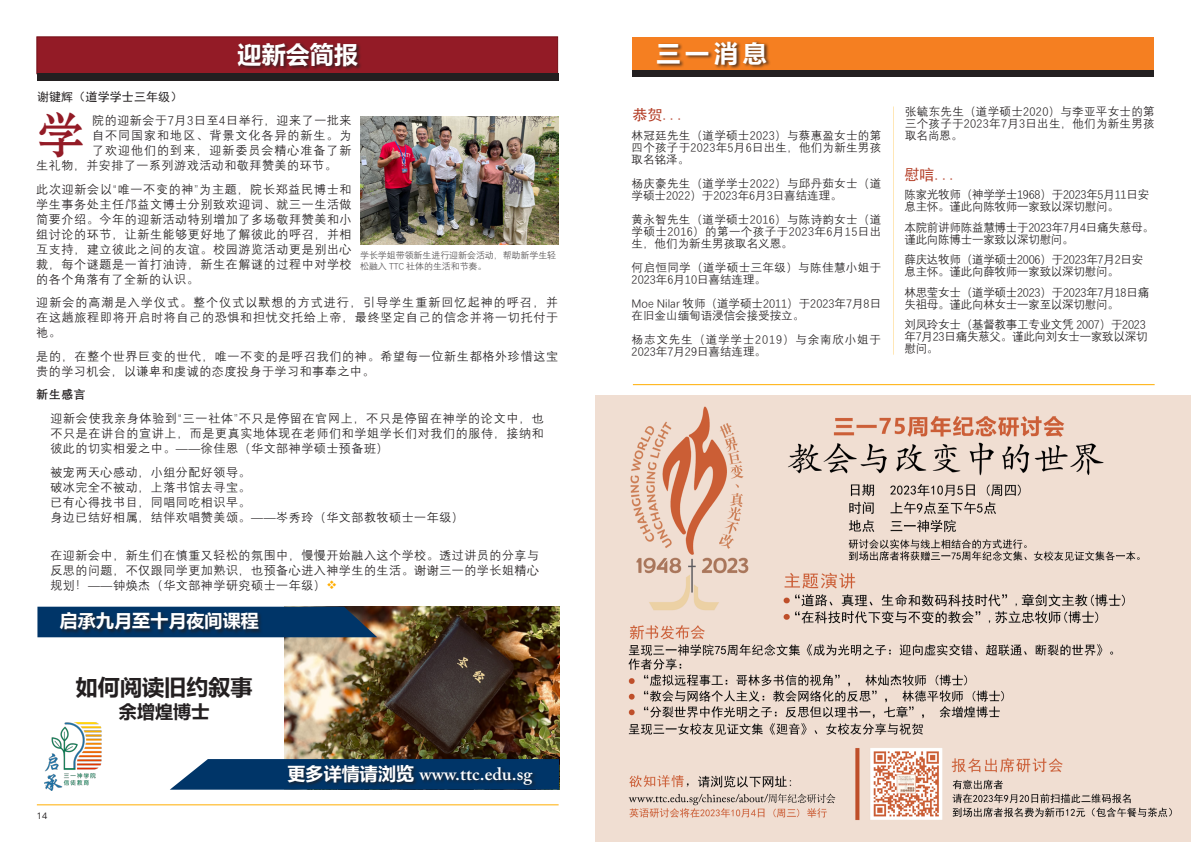
<style>
.page{position:relative;width:1191px;height:842px;background:#fff}
.page>*{position:absolute;margin:0;border:0;box-sizing:border-box;transform-origin:0 0}
.t1{font:47.9px "FZSHJW GB1 0";color:#931b26}
.Body_Text{font:700 24px "Microsoft Ya Hei";color:#fff}
.t2{font:700 23.8px "Microsoft Ya Hei";letter-spacing:.005em;color:#fff}
.t3{font:700 21.8px "Microsoft Ya Hei";letter-spacing:.005em;color:#231f20}
.t4{font:600 17.8px "Adobe Caslon Pro";letter-spacing:.005em;color:#fff}
.t5{font:700 17.8px "Microsoft Ya Hei";letter-spacing:.005em;color:#fff}
.t6{font:700 17.8px "Microsoft Ya Hei";letter-spacing:.005em;color:#231f20}
.t7{font:15px "Sim Hei";color:#b33d26}
.t8{font:14.9px "Sim Hei";color:#b33d26}
.Body_Text-2{font:12px "Sim Hei";letter-spacing:.01em;color:#231f20}
.Body_Text-3{font:11.9px/15px "Deng Xian";letter-spacing:.05em;color:#231f20;text-align:justify}
.Body_Text-4{font:11.9px "Deng Xian";letter-spacing:.085em;color:#231f20}
.Body_Text-5{font:700 11.9px "Deng Xian";color:#231f20}
.t9{font:11.5px/12px "Deng Xian";letter-spacing:-.02em;color:#231f20}
.t10{font:11.4px/12px "Deng Xian";letter-spacing:.025em;color:#231f20;text-align:justify}
.t11{font:11.4px/12px "Deng Xian";color:#231f20}
.t12{font:11.4px/12px "Deng Xian";letter-spacing:.075em;color:#231f20}
.t13{font:9px/10.8px "Deng Xian";letter-spacing:-.01em;color:#231f20}
.t14{font:8.9px "Open Sans";color:#231f20}
.s1{color:#ffad00}
.s2{font-family:"Microsoft Ya Hei";font-weight:700}
</style>
<div class="page">
<div style="left:632px;top:70px;width:522px;height:7px;background:#231f20"></div>
<div style="left:632px;top:37px;width:522px;height:32px;background:#f57f21"></div>
<div style="left:656px;top:40px;width:115px;height:30px;background:#231f20;opacity:.75"></div>
<svg style="left:893px;top:106px;width:1px;height:249px"></svg>
<div style="left:36px;top:36px;width:522px;height:38px;background:#931b26;border:1px solid #740e16"></div>
<div style="left:237px;top:42px;width:125px;height:29px;background:#231f20;opacity:.75"></div>
<div style="left:37px;top:74px;width:521px;height:7px;background:#231f20"></div>
<hr style="left:37px;top:804px;width:521px;height:1px;background:#ffad00">
<hr style="left:633px;top:384px;width:521px;height:1px;background:#ffad00">
<img style="left:360px;top:116px;width:198px;height:129px">
<img style="left:285px;top:607px;width:274px;height:152px">
<svg style="left:37px;top:607px;width:340px;height:30px"></svg>
<svg style="left:170px;top:759px;width:389px;height:31px"></svg>
<div style="left:59px;top:611px;width:204px;height:24px;background:#231f20;opacity:.75"></div>
<div style="left:287px;top:764px;width:250px;height:25px;background:#231f20;opacity:.75"></div>
<img style="left:44px;top:723px;width:58px;height:68px">
<img style="left:595px;top:395px;width:596px;height:447px">
<p class="t2" style="left:237px;top:37px;width:122px">迎新会简报</p>
<p class="Body_Text-2" style="left:37px;top:91px;width:147px">谢键辉（道学学士三年级）</p>
<p class="t1" style="left:37px;top:110px;width:50px">学</p>
<p class="Body_Text-3" style="left:92px;top:113px;width:261px">院的迎新会于7月3日至4日举行，迎来了一批来</p>
<p class="Body_Text-4" style="left:92px;top:128px;width:261px">自不同国家和地区、背景文化各异的新生。为</p>
<p class="Body_Text-4" style="left:92px;top:143px;width:261px">了欢迎他们的到来，迎新委员会精心准备了新</p>
<p class="Body_Text-3" style="left:36px;top:158px;width:302px">生礼物，并安排了一系列游戏活动和敬拜赞美的环节。</p>
<p class="Body_Text-3" style="left:36px;top:181px;width:317px">此次迎新会以“唯一不变的神”为主题，院长郑益民博士和学生事务处主任邝益文博士分别致欢迎词、就三一生活做简要介绍。今年的迎新活动特别增加了多场敬拜赞美和小组讨论的环节，让新生能够更好地了解彼此的呼召，并相互支持，建立彼此之间的友谊。校园游览活动更是别出心裁，每个谜题是一首打油诗，新生在解谜的过程中对学校的各个角落有了全新的认识。</p>
<p class="Body_Text-3" style="left:36px;top:295px;width:523px">迎新会的高潮是入学仪式。整个仪式以默想的方式进行，引导学生重新回忆起神的呼召，并在这趟旅程即将开启时将自己的恐惧和担忧交托给上帝，最终坚定自己的信念并将一切托付于祂。</p>
<p class="Body_Text-3" style="left:36px;top:348px;width:523px">是的，在整个世界巨变的世代，唯一不变的是呼召我们的神。希望每一位新生都格外珍惜这宝贵的学习机会，以谦卑和虔诚的态度投身于学习和事奉之中。</p>
<p class="Body_Text-5" style="left:36px;top:387px;width:51px">新生感言</p>
<p class="Body_Text-3" style="left:50px;top:410px;width:495px">迎新会使我亲身体验到“三一社体”不只是停留在官网上，不只是停留在神学的论文中，也不只是在讲台的宣讲上，而是更真实地体现在老师们和学姐学长们对我们的服侍，接纳和彼此的切实相爱之中。——徐佳恩（华文部神学硕士预备班）</p>
<p class="Body_Text-3" style="left:50px;top:464px;width:415px;text-align:left">被宠两天心感动，小组分配好领导。<br>破冰完全不被动，上落书馆去寻宝。<br>已有心得找书目，同唱同吃相识早。<br>身边已结好相属，结伴欢唱赞美颂。——岑秀玲（华文部教牧硕士一年级）</p>
<p class="Body_Text-3" style="left:50px;top:547px;width:490px">在迎新会中，新生们在慎重又轻松的氛围中，慢慢开始融入这个学校。透过讲员的分享与反思的问题，不仅跟同学更加熟识，也预备心进入神学生的生活。谢谢三一的学长姐精心规划！——钟焕杰（华文部神学研究硕士一年级）<span class="s1">❖</span></p>
<p class="t13" style="left:360px;top:250px;width:198px">学长学姐带领新生进行迎新会活动，帮助新学生轻松融入 TTC 社体的生活和节奏。</p>
<p class="t5" style="left:60px;top:609px;width:200px">启承九月至十月夜间课程</p>
<p class="t3" style="left:76px;top:672px;width:178px">如何阅读旧约叙事</p>
<p class="t6" style="left:119px;top:699px;width:92px">余增煌博士</p>
<p class="t14" style="left:37px;top:810px;width:12px">14</p>
<p class="t4" style="left:287px;top:763px;width:246px"><span class="s2">更多详情请浏览</span> www.ttc.edu.sg</p>
<p class="Body_Text" style="left:656px;top:36px;width:112px">三一消息</p>
<p class="t8" style="left:632px;top:108px;width:54px">恭贺...</p>
<p class="t10" style="left:631px;top:129px;width:251px">林冠廷先生（道学硕士2023）与蔡惠盈女士的第四个孩子于2023年5月6日出生，他们为新生男孩取名铭泽。</p>
<p class="t11" style="left:631px;top:177px;width:251px">杨庆豪先生（道学学士2022）与邱丹茹女士（道学硕士2022）于2023年6月3日喜结连理。</p>
<p class="t10" style="left:631px;top:213px;width:251px">黄永智先生（道学硕士2016）与陈诗韵女士（道学硕士2016）的第一个孩子于2023年6月15日出生，他们为新生男孩取名义恩。</p>
<p class="t10" style="left:631px;top:261px;width:251px">何启恒同学（道学硕士三年级）与陈佳慧小姐于<br>2023年6月10日喜结连理。</p>
<p class="t11" style="left:631px;top:297px;width:251px">Moe Nilar 牧师（道学硕士2011）于2023年7月8日在旧金山缅甸语浸信会接受按立。</p>
<p class="t12" style="left:631px;top:333px;width:251px">杨志文先生（道学学士2019）与余南欣小姐于<br>2023年7月29日喜结连理。</p>
<p class="t10" style="left:905px;top:105px;width:251px">张毓东先生（道学硕士2020）与李亚平女士的第三个孩子于2023年7月3日出生，他们为新生男孩取名尚恩。</p>
<p class="t7" style="left:904px;top:167px;width:54px">慰唁...</p>
<p class="t9" style="left:904px;top:188px;width:246px">陈家光牧师（神学学士1968）于2023年5月11日安息主怀。谨此向陈牧师一家致以深切慰问。</p>
<p class="t9" style="left:904px;top:221px;width:251px">本院前讲师陈益慧博士于2023年7月4日痛失慈母。谨此向陈博士一家致以深切慰问。</p>
<p class="t9" style="left:904px;top:253px;width:240px">薛庆达牧师（道学硕士2006）于2023年7月2日安息主怀。谨此向薛牧师一家致以深切慰问。</p>
<p class="t9" style="left:904px;top:286px;width:246px">林思莹女士（道学硕士2023）于2023年7月18日痛失祖母。谨此向林女士一家至以深切慰问。</p>
<p class="t9" style="left:904px;top:318px;width:245px">刘凤玲女士（基督教事工专业文凭 2007）于2023年7月23日痛失慈父。谨此向刘女士一家致以深切慰问。</p>
</div>
